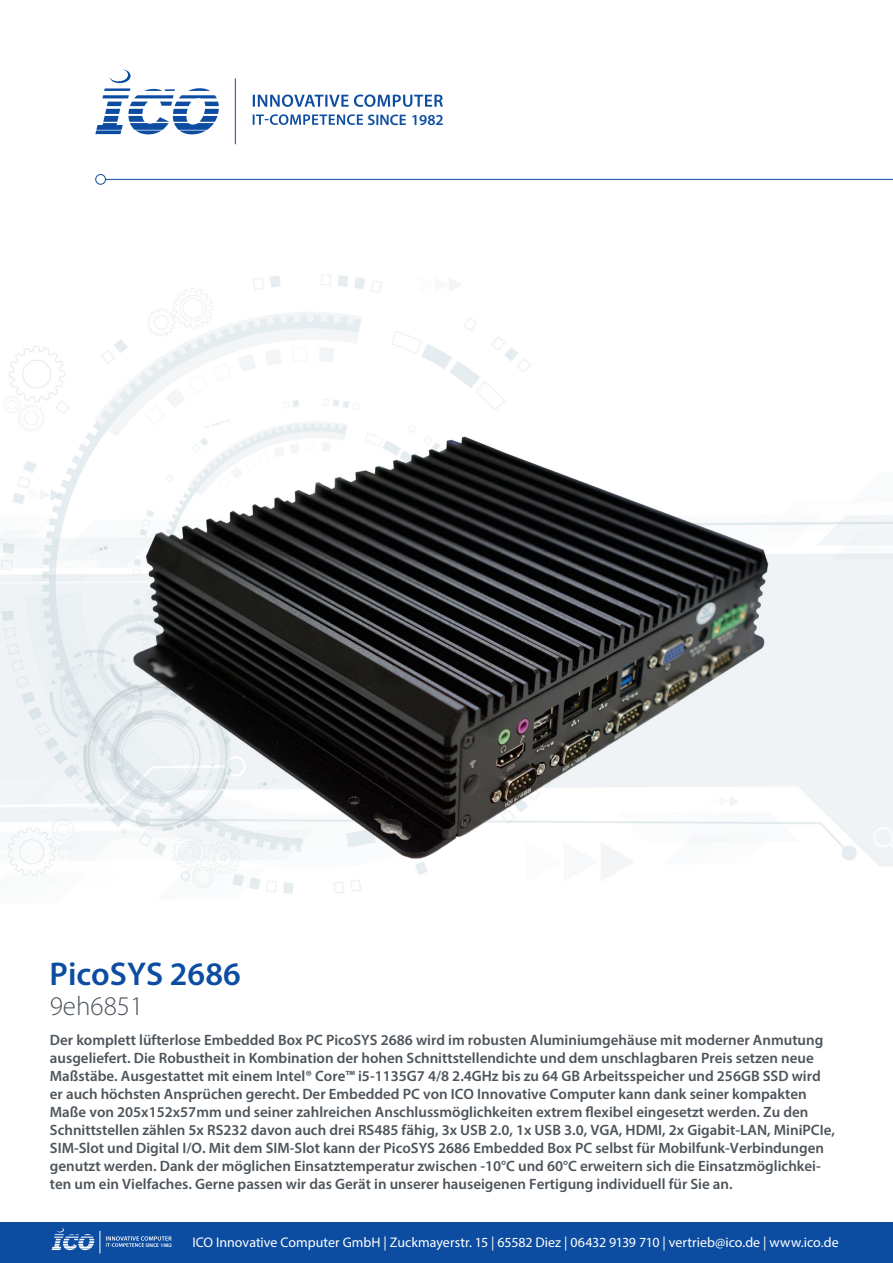
<style>
.page{position:relative;width:893px;height:1263px;background:#fff}
.page>*{position:absolute;margin:0;border:0;box-sizing:border-box;transform-origin:0 0}
.t1{font:600 33px "Myriad Pro";color:#0d4da1}
.t2{font:300 27px "Myriad Pro";color:#4d545a}
.t3{font:600 15.3px "Myriad Pro";color:#0d4da1}
.t4{font:600 15px/18px "Myriad Pro";color:#4d545a}
.t5{font:13.95px "Myriad Pro";color:#fff}
.t6{font:600 5.25px "Myriad Pro";color:#fff}
</style>
<div class="page">
<img style="left:0;top:82px;width:893px;height:812px">
<div style="left:0;top:1222px;width:893px;height:41px;background:#0d4da1"></div>
<svg style="left:95px;top:69px;width:124px;height:65px"></svg>
<hr style="left:235px;top:78px;width:1px;height:66px;background:#0d4da1">
<svg style="left:253px;top:95px;width:190px;height:12px"></svg>
<svg style="left:253px;top:114px;width:110px;height:11px"></svg>
<div style="left:95px;top:174px;width:11px;height:11px;border:1px solid #0d4da1;border-radius:50%"></div>
<hr style="left:105px;top:179px;width:788px;height:1px;background:#0d4da1">
<svg style="left:52px;top:1228px;width:42px;height:22px"></svg>
<svg style="left:100px;top:1231px;width:72px;height:22px"></svg>
<p class="t3" style="left:367px;top:110px;width:78px">SINCE 1982</p>
<p class="t1" style="left:50px;top:952px;width:193px">PicoSYS 2686</p>
<p class="t2" style="left:50px;top:989px;width:95px">9eh6851</p>
<p class="t4" style="left:50px;top:1031px;width:786px">Der komplett lüfterlose Embedded Box PC PicoSYS 2686 wird im robusten Aluminiumgehäuse mit moderner Anmutung ausgeliefert. Die Robustheit in Kombination der hohen Schnittstellendichte und dem unschlagbaren Preis setzen neue Maßstäbe. Ausgestattet mit einem Intel® Core™ i5-1135G7 4/8 2.4GHz bis zu 64 GB Arbeitsspeicher und 256GB SSD wird er auch höchsten Ansprüchen gerecht. Der Embedded PC von ICO Innovative Computer kann dank seiner kompakten Maße von 205x152x57mm und seiner zahlreichen Anschlussmöglichkeiten extrem flexibel eingesetzt werden. Zu den Schnittstellen zählen 5x RS232 davon auch drei RS485 fähig, 3x USB 2.0, 1x USB 3.0, VGA, HDMI, 2x Gigabit-LAN, MiniPCIe, SIM-Slot und Digital I/O. Mit dem SIM-Slot kann der PicoSYS 2686 Embedded Box PC selbst für Mobilfunk-Verbindungen genutzt werden. Dank der möglichen Einsatztemperatur zwischen -10°C und 60°C erweitern sich die Einsatzmöglichkei&shy;ten um ein Vielfaches. Gerne passen wir das Gerät in unserer hauseigenen Fertigung individuell für Sie an.</p>
<p class="t6" style="left:146px;top:1242px;width:28px">SINCE 1982</p>
<p class="t5" style="left:192px;top:1233px;width:648px">ICO Innovative Computer GmbH | Zuckmayerstr. 15 | 65582 Diez | 06432 9139 710 | vertrieb@ico.de | www.ico.de</p>
</div>
